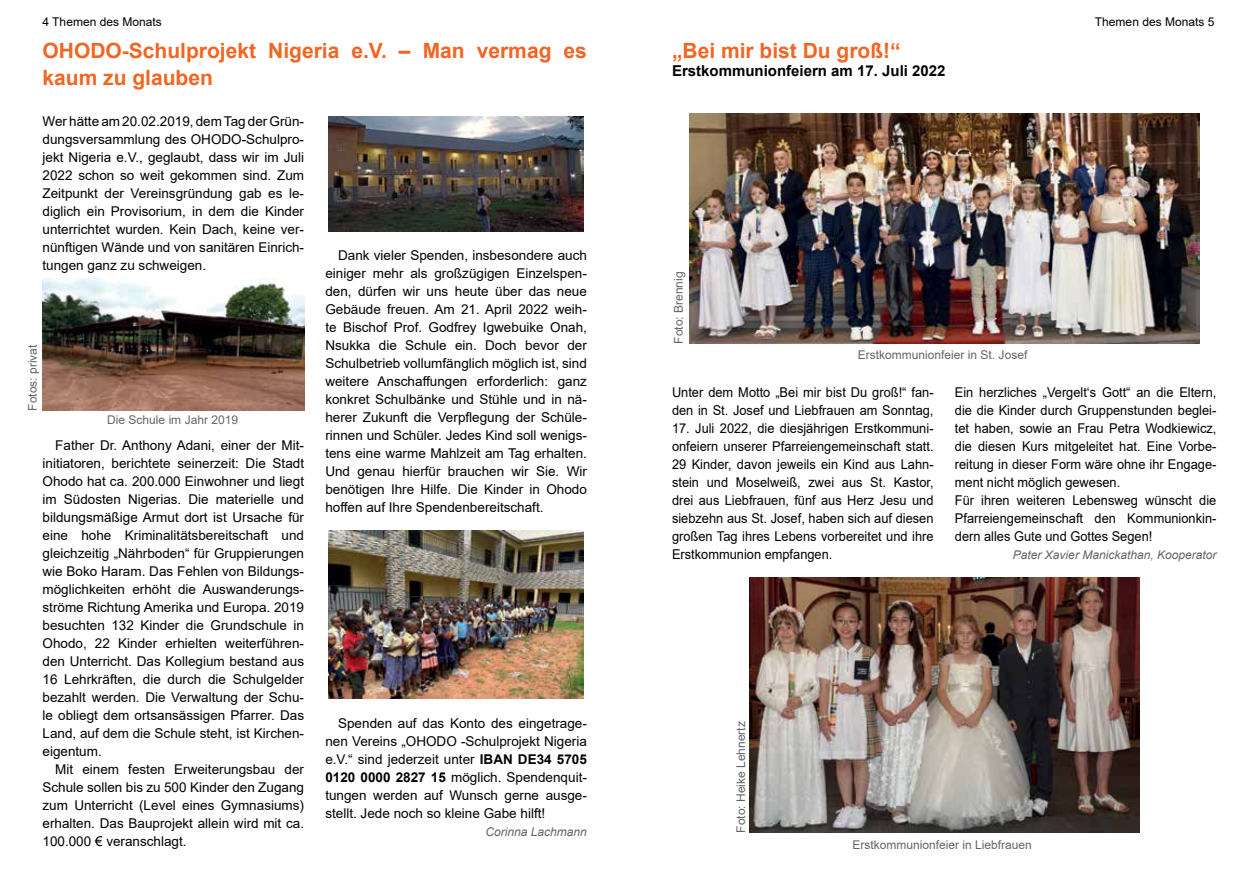
<style>
.page{position:relative;width:1259px;height:893px;background:#fff}
.page>*{position:absolute;margin:0;border:0;box-sizing:border-box;transform-origin:0 0}
.t1{font:700 21px/27px "Arial";color:#f26522}
.t2{font:700 15px "Arial";color:#000}
.t3{font:13.5px/18px "Arial";color:#000;text-align:justify}
.t4{font:13.5px/18px "Arial";color:#000;scale:.95 1}
.t5{font:12px "Arial";color:#636466}
.t6{font:italic 12px "Arial";color:#636466}
.t7{font:12px "Arial";color:#000}
.s1{font-weight:700}
</style>
<div class="page">
<img style="left:689px;top:113px;width:510px;height:231px">
<img style="left:749px;top:577px;width:390px;height:256px">
<img style="left:43px;top:279px;width:261px;height:132px">
<img style="left:328px;top:117px;width:256px;height:114px">
<img style="left:328px;top:531px;width:256px;height:168px">
<p class="t7" style="left:43px;top:13px;width:121px">4 Themen des Monats</p>
<h1 class="t1" style="left:43px;top:37px;width:546px">OHODO-Schulprojekt Nigeria e.V. – Man vermag es kaum zu glauben</h1>
<p class="t3" style="left:43px;top:113px;width:263px">Wer hätte am 20.02.2019, dem Tag der Grün&shy;dungsversammlung des OHODO-Schulpro&shy;jekt Nigeria e.V., geglaubt, dass wir im Juli 2022 schon so weit gekommen sind. Zum Zeitpunkt der Vereinsgründung gab es le&shy;diglich ein Provisorium, in dem die Kinder unterrichtet wurden. Kein Dach, keine ver&shy;nünftigen Wände und von sanitären Einrich&shy;tungen ganz zu schweigen.</p>
<p class="t3" style="left:325px;top:246px;width:263px;text-indent:13px">Dank vieler Spenden, insbesondere auch einiger mehr als großzügigen Einzelspen&shy;den, dürfen wir uns heute über das neue Gebäude freuen. Am 21. April 2022 weih&shy;te Bischof Prof. Godfrey Igwebuike Onah, Nsukka die Schule ein. Doch bevor der Schulbetrieb vollumfänglich möglich ist, sind weitere Anschaffungen erforderlich: ganz konkret Schulbänke und Stühle und in nä&shy;herer Zukunft die Verpflegung der Schüle&shy;rinnen und Schüler. Jedes Kind soll wenigs&shy;tens eine warme Mahlzeit am Tag erhalten.<br>Und genau hierfür brauchen wir Sie. Wir benötigen Ihre Hilfe. Die Kinder in Ohodo hoffen auf Ihre Spendenbereitschaft.</p>
<p class="t5" style="left:24px;top:411px;width:68px;rotate:-90deg">Fotos: privat</p>
<p class="t5" style="left:107px;top:411px;width:132px">Die Schule im Jahr 2019</p>
<p class="t3" style="left:43px;top:436px;width:263px;text-indent:13px">Father Dr. Anthony Adani, einer der Mit&shy;initiatoren, berichtete seinerzeit: Die Stadt Ohodo hat ca. 200.000 Einwohner und liegt im Südosten Nigerias. Die materielle und bildungsmäßige Armut dort ist Ursache für eine hohe Kriminalitätsbereitschaft und gleichzeitig „Nährboden“ für Gruppierungen wie Boko Haram. Das Fehlen von Bildungs&shy;möglichkeiten erhöht die Auswanderungs&shy;ströme Richtung Amerika und Europa. 2019 besuchten 132 Kinder die Grundschule in Ohodo, 22 Kinder erhielten weiterführen&shy;den Unterricht. Das Kollegium bestand aus 16 Lehrkräften, die durch die Schulgelder bezahlt werden. Die Verwaltung der Schu&shy;le obliegt dem ortsansässigen Pfarrer. Das Land, auf dem die Schule steht, ist Kirchen&shy;eigentum.</p>
<p class="t3" style="left:43px;top:760px;width:263px;text-indent:13px">Mit einem festen Erweiterungsbau der Schule sollen bis zu 500 Kinder den Zugang zum Unterricht (Level eines Gymnasiums) erhalten. Das Bauprojekt allein wird mit ca.<br>100.000 € veranschlagt.</p>
<p class="t3" style="left:325px;top:714px;width:263px;text-indent:13px">Spenden auf das Konto des eingetrage&shy;nen Vereins „OHODO -Schulprojekt Nigeria e.V.“ sind jederzeit unter <span class="s1">IBAN DE34 5705<br>0120 0000 2827 15</span> möglich. Spendenquit&shy;tungen werden auf Wunsch gerne ausge&shy;stellt. Jede noch so kleine Gabe hilft!</p>
<p class="t6" style="left:485px;top:824px;width:103px">Corinna Lachmann</p>
<h1 class="t1" style="left:672px;top:37px;width:230px">„Bei mir bist Du groß!“</h1>
<p class="t2" style="left:672px;top:60px;width:275px">Erstkommunionfeiern am 17. Juli 2022</p>
<p class="t7" style="left:1095px;top:13px;width:121px">Themen des Monats 5</p>
<p class="t5" style="left:670px;top:344px;width:74px;rotate:-90deg">Foto: Brennig</p>
<p class="t5" style="left:858px;top:347px;width:171px">Erstkommunionfeier in St. Josef</p>
<p class="t4" style="left:672px;top:383px;width:277px">Unter dem Motto „Bei mir bist Du groß!“ fan&shy;den in St. Josef und Liebfrauen am Sonntag,</p>
<p class="t4" style="left:672px;top:419px;width:277px;text-align:justify">17. Juli 2022, die diesjährigen Erstkommuni&shy;onfeiern unserer Pfarreiengemeinschaft statt.<br>29 Kinder, davon jeweils ein Kind aus Lahn&shy;stein und Moselweiß, zwei aus St. Kastor, drei aus Liebfrauen, fünf aus Herz Jesu und siebzehn aus St. Josef, haben sich auf diesen großen Tag ihres Lebens vorbereitet und ihre Erstkommunion empfangen.</p>
<p class="t4" style="left:955px;top:383px;width:277px">Ein herzliches „Vergelt‘s Gott“ an die Eltern, die die Kinder durch Gruppenstunden beglei&shy;tet haben, sowie an Frau Petra Wodkiewicz, die diesen Kurs mitgeleitet hat. Eine Vorbe&shy;reitung in dieser Form wäre ohne ihr Engage&shy;ment nicht möglich gewesen.<br>Für ihren weiteren Lebensweg wünscht die Pfarreiengemeinschaft den Kommunionkin&shy;dern alles Gute und Gottes Segen!</p>
<p class="t6" style="left:1013px;top:547px;width:205px">Pater Xavier Manickathan, Kooperator</p>
<p class="t5" style="left:732px;top:833px;width:113px;rotate:-90deg">Foto: Heike Lehnertz</p>
<p class="t5" style="left:852px;top:837px;width:181px">Erstkommunionfeier in Liebfrauen</p>
</div>
